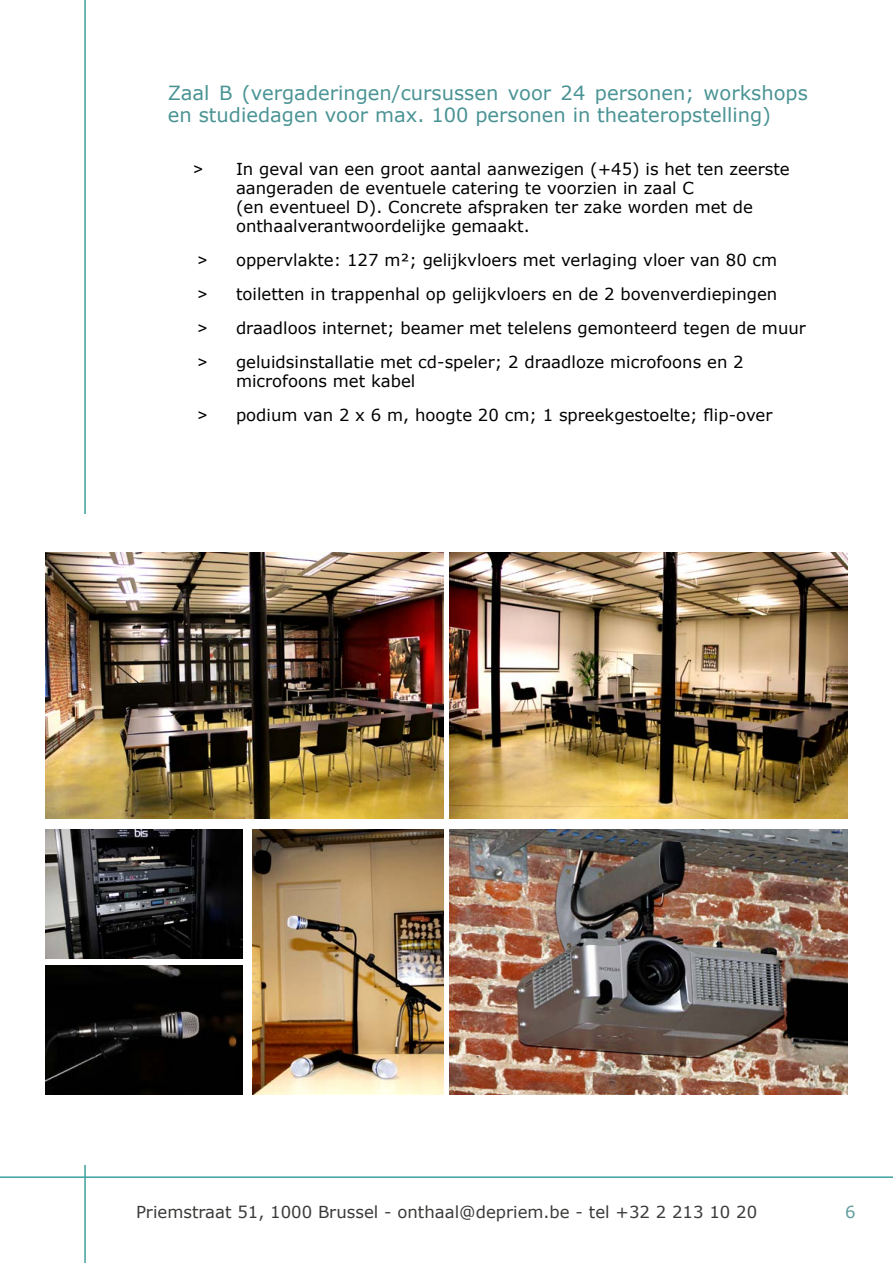
<style>
.page{position:relative;width:893px;height:1263px;background:#fff}
.page>*{position:absolute;margin:0;border:0;box-sizing:border-box;transform-origin:0 0}
.t1{font:19.5px/22.5px "Verdana";color:#4a9394}
.t2{font:16.5px/33.9px "Verdana";color:#000}
.t3{font:16.5px "Verdana";color:#3a3a39}
.t4{font:16.5px "Verdana";color:#609c9d}
.s1{font-family:"Arial"}
</style>
<div class="page">
<hr style="left:0;top:1176px;width:893px;height:2px;background:#3da1a0">
<hr style="left:84px;top:0;width:2px;height:1263px;background:#3da1a0">
<div style="left:16px;top:514px;width:105px;height:651px;background:#fff"></div>
<img style="left:45px;top:553px;width:399px;height:265px">
<img style="left:449px;top:553px;width:398px;height:265px">
<img style="left:449px;top:829px;width:398px;height:266px">
<img style="left:45px;top:829px;width:197px;height:129px">
<img style="left:45px;top:966px;width:197px;height:129px">
<img style="left:252px;top:829px;width:192px;height:266px">
<p class="t1" style="left:168px;top:82px;width:641px">Zaal B (vergaderingen/cursussen voor 24 personen; workshops en studiedagen voor max. 100 personen in theateropstelling)</p>
<p class="t2" style="left:236px;top:160px;width:555px;line-height:19px;text-indent:-43px"><span class="s1">&gt;</span> In geval van een groot aantal aanwezigen (+45) is het ten zeerste aangeraden de eventuele catering te voorzien in zaal C<br>(en eventueel D). Concrete afspraken ter zake worden met de onthaalverantwoordelijke gemaakt.</p>
<p class="t2" style="left:198px;top:244px;width:610px"><span class="s1">&gt;</span> oppervlakte: 127 m²; gelijkvloers met verlaging vloer van 80 cm<br><span class="s1">&gt;</span> toiletten in trappenhal op gelijkvloers en de 2 bovenverdiepingen<br><span class="s1">&gt;</span> draadloos internet; beamer met telelens gemonteerd tegen de muur <span class="s1">&gt;</span> geluidsinstallatie met cd-speler; 2 draadloze microfoons en 2</p>
<p class="t2" style="left:198px;top:364px;width:576px;text-indent:38px">microfoons met kabel<br><span class="s1">&gt;</span> podium van 2 x 6 m, hoogte 20 cm; 1 spreekgestoelte; flip-over</p>
<p class="t3" style="left:136px;top:1202px;width:623px">Priemstraat 51, 1000 Brussel - onthaal@depriem.be - tel +32 2 213 10 20</p>
<p class="t4" style="left:845px;top:1202px;width:12px">6</p>
</div>
